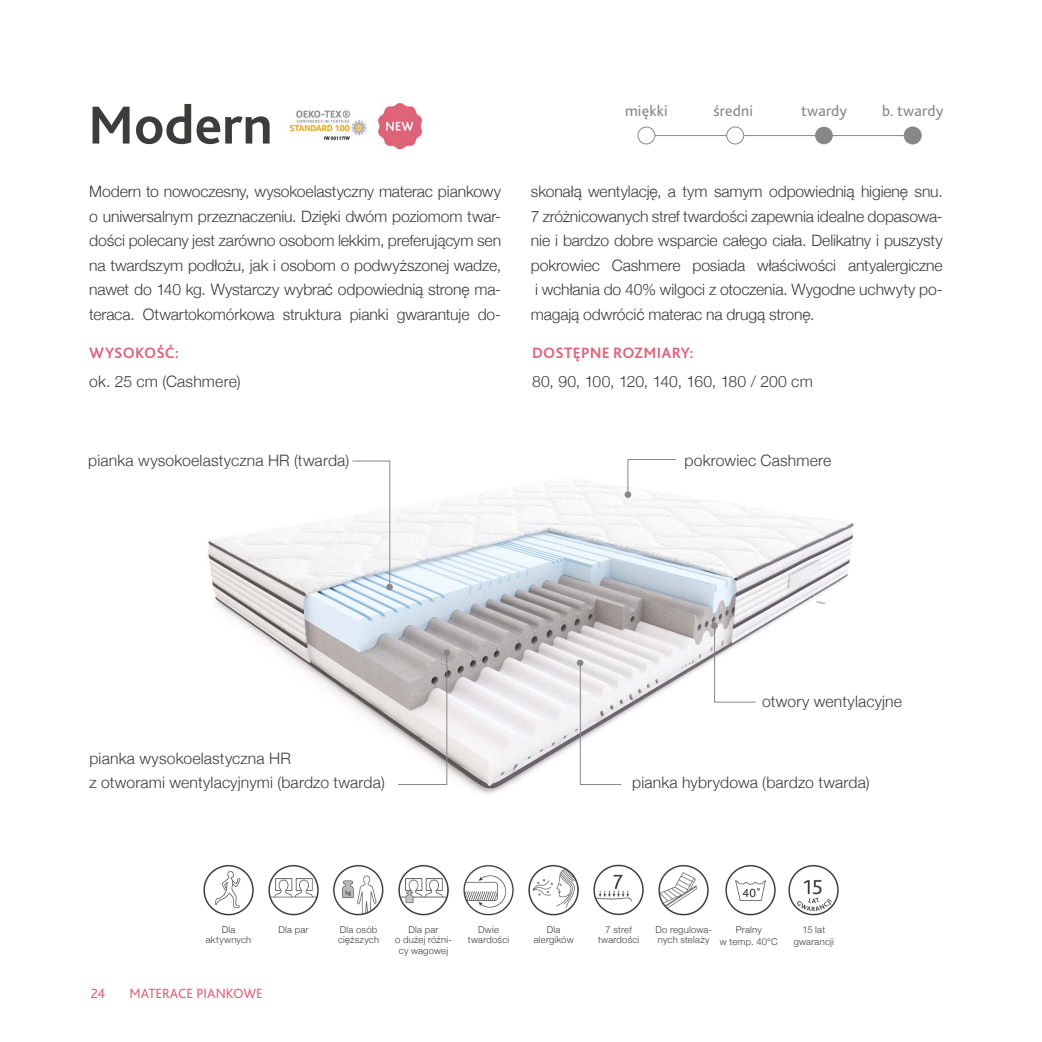
<style>
.page{position:relative;width:1042px;height:1042px;background:#fff}
.page>*{position:absolute;margin:0;border:0;box-sizing:border-box;transform-origin:0 0}
.t1{font:700 56px "Bliss Pro";color:#3c3c3b}
.t2{font:300 15.75px/24.5px "Helvetica Neue";letter-spacing:.005em;color:#3c3c3b;text-align:justify}
.t3{font:700 15.75px "Bliss Pro";letter-spacing:.015em;color:#de6379}
.t4{font:15.75px "Bliss Pro";letter-spacing:.01em;color:#878787}
.t5{font:14px "Bliss Pro";color:#de6379}
.t6{font:300 9.45px/10.5px "Helvetica Neue";letter-spacing:.025em;color:#3c3c3b;text-align:center}
</style>
<div class="page">
<img style="left:788px;top:864px;width:51px;height:52px">
<img style="left:332px;top:864px;width:52px;height:52px">
<img style="left:203px;top:864px;width:51px;height:52px">
<img style="left:593px;top:864px;width:51px;height:52px">
<img style="left:658px;top:864px;width:51px;height:52px">
<img style="left:398px;top:864px;width:51px;height:52px">
<img style="left:528px;top:864px;width:51px;height:52px">
<img style="left:268px;top:864px;width:51px;height:52px">
<img style="left:463px;top:864px;width:51px;height:52px">
<img style="left:289px;top:110px;width:78px;height:31px">
<img style="left:208px;top:478px;width:646px;height:316px">
<img style="left:378px;top:102px;width:45px;height:48px">
<svg style="left:352px;top:460px;width:39px;height:128px"></svg>
<svg style="left:627px;top:459px;width:50px;height:35px"></svg>
<svg style="left:397px;top:654px;width:51px;height:131px"></svg>
<svg style="left:579px;top:662px;width:43px;height:123px"></svg>
<svg style="left:714px;top:625px;width:42px;height:78px"></svg>
<div style="left:624px;top:491px;width:7px;height:7px;background:#878787;border-radius:50%"></div>
<div style="left:577px;top:659px;width:6px;height:7px;background:#878787;border-radius:50%"></div>
<div style="left:711px;top:622px;width:7px;height:7px;background:#878787;border-radius:50%"></div>
<div style="left:386px;top:584px;width:7px;height:6px;background:#878787;border-radius:50%"></div>
<div style="left:443px;top:649px;width:7px;height:7px;background:#878787;border-radius:50%"></div>
<hr style="left:646px;top:135px;width:269px;height:1px;background:#878787">
<div style="left:638px;top:127px;width:17px;height:17px;background:#fff;border-radius:50%"></div>
<div style="left:637px;top:127px;width:18px;height:17px;border:1px solid #878787;border-radius:50%"></div>
<div style="left:727px;top:127px;width:17px;height:17px;background:#fff;border-radius:50%"></div>
<div style="left:726px;top:127px;width:18px;height:17px;border:1px solid #878787;border-radius:50%"></div>
<div style="left:815px;top:127px;width:17px;height:17px;background:#878787;border-radius:50%"></div>
<div style="left:815px;top:127px;width:17px;height:17px;border:1px solid #878787;border-radius:50%"></div>
<div style="left:904px;top:127px;width:17px;height:17px;background:#878787;border-radius:50%"></div>
<div style="left:904px;top:127px;width:17px;height:17px;border:1px solid #878787;border-radius:50%"></div>
<img style="left:725px;top:864px;width:51px;height:52px">
<h1 class="t1" style="left:88px;top:90px;width:186px">Modern</h1>
<p class="t4" style="left:625px;top:101px;width:44px">miękki</p>
<p class="t4" style="left:713px;top:101px;width:41px">średni</p>
<p class="t4" style="left:801px;top:101px;width:48px">twardy</p>
<p class="t4" style="left:882px;top:101px;width:63px">b. twardy</p>
<p class="t2" style="left:89px;top:178px;width:413px">Modern to nowoczesny, wysokoelastyczny materac piankowy o uniwersalnym przeznaczeniu. Dzięki dwóm poziomom twar&shy;dości polecany jest zarówno osobom lekkim, preferującym sen na twardszym podłożu, jak i osobom o podwyższonej wadze, nawet do 140 kg. Wystarczy wybrać odpowiednią stronę ma&shy;teraca. Otwartokomórkowa struktura pianki gwarantuje do-</p>
<p class="t2" style="left:531px;top:178px;width:413px">skonałą wentylację, a tym samym odpowiednią higienę snu.<br>7 zróżnicowanych stref twardości zapewnia idealne dopasowa&shy;nie i bardzo dobre wsparcie całego ciała. Delikatny i puszysty pokrowiec Cashmere posiada właściwości antyalergiczne i wchłania do 40% wilgoci z otoczenia. Wygodne uchwyty po&shy;magają odwrócić materac na drugą stronę.</p>
<p class="t3" style="left:89px;top:342px;width:91px">WYSOKOŚĆ:</p>
<p class="t2" style="left:89px;top:368px;width:153px">ok. 25 cm (Cashmere)</p>
<p class="t3" style="left:532px;top:343px;width:163px">DOSTĘPNE ROZMIARY:</p>
<p class="t2" style="left:532px;top:368px;width:282px">80, 90, 100, 120, 140, 160, 180 / 200 cm</p>
<p class="t2" style="left:88px;top:447px;width:262px">pianka wysokoelastyczna HR (twarda)</p>
<p class="t2" style="left:89px;top:745px;width:297px">pianka wysokoelastyczna HR<br>z otworami wentylacyjnymi (bardzo twarda)</p>
<p class="t2" style="left:684px;top:447px;width:148px">pokrowiec Cashmere</p>
<p class="t2" style="left:762px;top:688px;width:141px">otwory wentylacyjne</p>
<p class="t2" style="left:632px;top:768px;width:239px">pianka hybrydowa (bardzo twarda)</p>
<p class="t6" style="left:338px;top:923px;width:43px;text-align:left">Dla osób cięższych</p>
<p class="t6" style="left:206px;top:923px;width:47px">Dla aktywnych</p>
<p class="t6" style="left:598px;top:923px;width:43px">7 stref twardości</p>
<p class="t6" style="left:655px;top:923px;width:58px;text-align:left">Do regulowa&shy;nych stelaży</p>
<p class="t6" style="left:278px;top:923px;width:32px">Dla par</p>
<p class="t6" style="left:468px;top:923px;width:43px">Dwie twardości</p>
<p class="t6" style="left:395px;top:923px;width:58px">Dla par<br>o dużej różni&shy;cy wagowej</p>
<p class="t6" style="left:534px;top:923px;width:41px">Dla alergików</p>
<p class="t6" style="left:720px;top:922px;width:59px;line-height:12.2px">Pralny<br>w temp. 40°C</p>
<p class="t6" style="left:794px;top:922px;width:42px;line-height:12.2px">15 lat gwarancji</p>
<p class="t5" style="left:91px;top:984px;width:16px">24</p>
<p class="t5" style="left:129px;top:984px;width:135px">MATERACE PIANKOWE</p>
</div>
